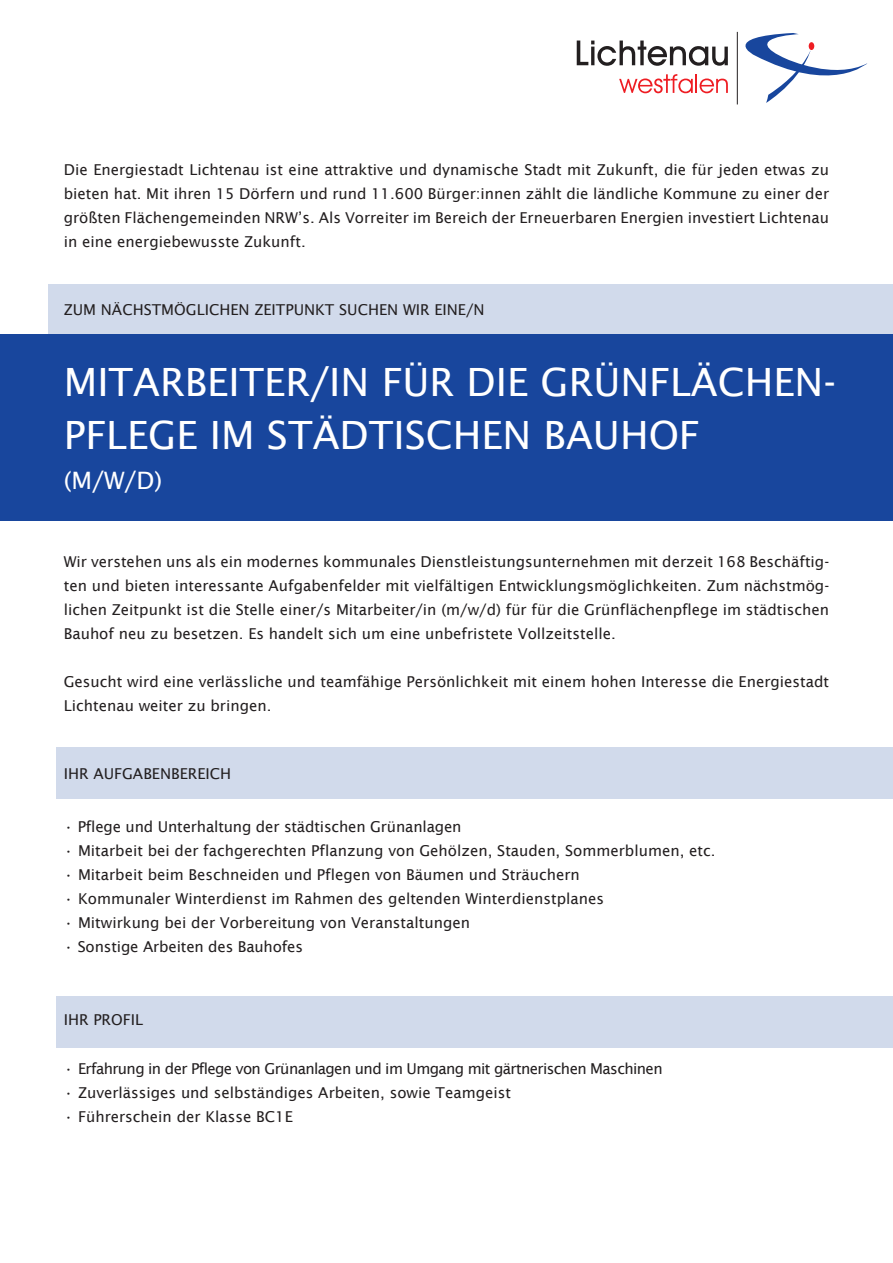
<style>
.page{position:relative;width:893px;height:1263px;background:#fff}
.page>*{position:absolute;margin:0;border:0;box-sizing:border-box;transform-origin:0 0}
.t1{font:39px "Lucida Sans";color:#fff}
.t2{font:24px "Lucida Sans";color:#fff}
.t3{font:15px/24px "Lucida Sans";color:#231f20;text-align:justify}
.t4{font:15px "Lucida Sans";letter-spacing:-.04em;color:#231f20}
</style>
<div class="page">
<div style="left:56px;top:747px;width:837px;height:51px;background:#d1daeb"></div>
<svg style="left:577px;top:33px;width:290px;height:70px"></svg>
<hr style="left:737px;top:32px;width:1px;height:72px;background:#231f20">
<div style="left:0;top:334px;width:893px;height:187px;background:#18469d"></div>
<div style="left:49px;top:284px;width:844px;height:50px;background:#d1daeb"></div>
<div style="left:56px;top:996px;width:837px;height:51px;background:#d1daeb"></div>
<p class="t3" style="left:64px;top:158px;width:767px">Die Energiestadt Lichtenau ist eine attraktive und dynamische Stadt mit Zukunft, die für jeden etwas zu bieten hat. Mit ihren 15 Dörfern und rund 11.600 Bürger:innen zählt die ländliche Kommune zu einer der größten Flächengemeinden NRW’s. Als Vorreiter im Bereich der Erneuerbaren Energien investiert Lichtenau in eine energiebewusste Zukunft.</p>
<p class="t3" style="left:64px;top:297px;width:422px">ZUM NÄCHSTMÖGLICHEN ZEITPUNKT SUCHEN WIR EINE/N</p>
<p class="t1" style="left:64px;top:360px;width:774px">MITARBEITER/IN FÜR DIE GRÜNFLÄCHEN-</p>
<p class="t1" style="left:64px;top:413px;width:638px">PFLEGE IM STÄDTISCHEN BAUHOF</p>
<p class="t2" style="left:64px;top:467px;width:100px">(M/W/D)</p>
<p class="t3" style="left:64px;top:549px;width:767px">Wir verstehen uns als ein modernes kommunales Dienstleistungsunternehmen mit derzeit 168 Beschäftig&shy;ten und bieten interessante Aufgabenfelder mit vielfältigen Entwicklungsmöglichkeiten. Zum nächstmög&shy;lichen Zeitpunkt ist die Stelle einer/s Mitarbeiter/in (m/w/d) für für die Grünflächenpflege im städtischen Bauhof neu zu besetzen. Es handelt sich um eine unbefristete Vollzeitstelle.</p>
<p class="t3" style="left:64px;top:669px;width:767px">Gesucht wird eine verlässliche und teamfähige Persönlichkeit mit einem hohen Interesse die Energiestadt<br>Lichtenau weiter zu bringen.</p>
<p class="t3" style="left:64px;top:761px;width:169px">IHR AUFGABENBEREICH</p>
<p class="t3" style="left:64px;top:815px;width:399px">• Pflege und Unterhaltung der städtischen Grünanlagen</p>
<p class="t3" style="left:64px;top:839px;width:653px">• Mitarbeit bei der fachgerechten Pflanzung von Gehölzen, Stauden, Sommerblumen, etc.</p>
<p class="t3" style="left:64px;top:863px;width:518px">• Mitarbeit beim Beschneiden und Pflegen von Bäumen und Sträuchern</p>
<p class="t3" style="left:64px;top:887px;width:542px">• Kommunaler Winterdienst im Rahmen des geltenden Winterdienstplanes</p>
<p class="t3" style="left:64px;top:911px;width:408px">• Mitwirkung bei der Vorbereitung von Veranstaltungen</p>
<p class="t3" style="left:64px;top:935px;width:241px">• Sonstige Arbeiten des Bauhofes</p>
<p class="t3" style="left:64px;top:1008px;width:81px">IHR PROFIL</p>
<p class="t4" style="left:64px;top:1060px;width:600px">• Erfahrung in der Pflege von Grünanlagen und im Umgang mit gärtnerischen Maschinen</p>
<p class="t3" style="left:64px;top:1080px;width:449px">• Zuverlässiges und selbständiges Arbeiten, sowie Teamgeist</p>
<p class="t3" style="left:64px;top:1104px;width:230px">• Führerschein der Klasse BC1E</p>
</div>
